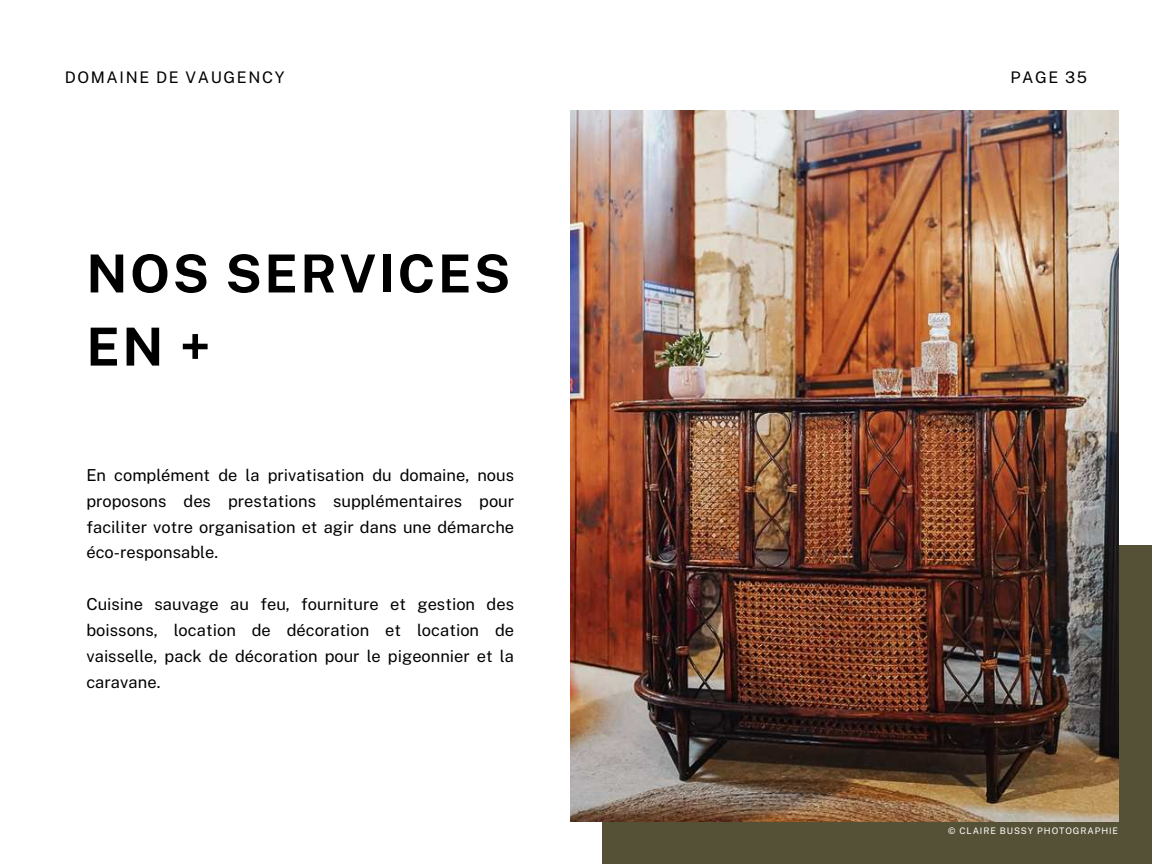
<style>
.page{position:relative;width:1152px;height:864px;background:#fff}
.page>*{position:absolute;margin:0;border:0;box-sizing:border-box;transform-origin:0 0}
.t1{font:700 52.5px/73.1px "Public Sans";letter-spacing:.05em;color:#000}
.t2{font:16.5px/25.8px "Public Sans";color:#000;text-align:justify}
.t3{font:16.05px "Public Sans";letter-spacing:.1em;color:#000}
.t4{font:9px "Public Sans";letter-spacing:.1em;color:#fff}
</style>
<div class="page">
<div style="left:602px;top:545px;width:550px;height:319px;background:#555137"></div>
<img style="left:570px;top:111px;width:548px;height:711px">
<p class="t3" style="left:65px;top:65px;width:221px">DOMAINE DE VAUGENCY</p>
<p class="t3" style="left:1010px;top:65px;width:78px">PAGE 35</p>
<h1 class="t1" style="left:86px;top:234px;width:425px">NOS SERVICES<br>EN +</h1>
<p class="t2" style="left:86px;top:461px;width:429px">En complément de la privatisation du domaine, nous proposons des prestations supplémentaires pour faciliter votre organisation et agir dans une démarche éco-responsable.</p>
<p class="t2" style="left:86px;top:590px;width:429px">Cuisine sauvage au feu, fourniture et gestion des boissons, location de décoration et location de vaisselle, pack de décoration pour le pigeonnier et la caravane.</p>
<p class="t4" style="left:948px;top:824px;width:171px">© CLAIRE BUSSY PHOTOGRAPHIE</p>
</div>
